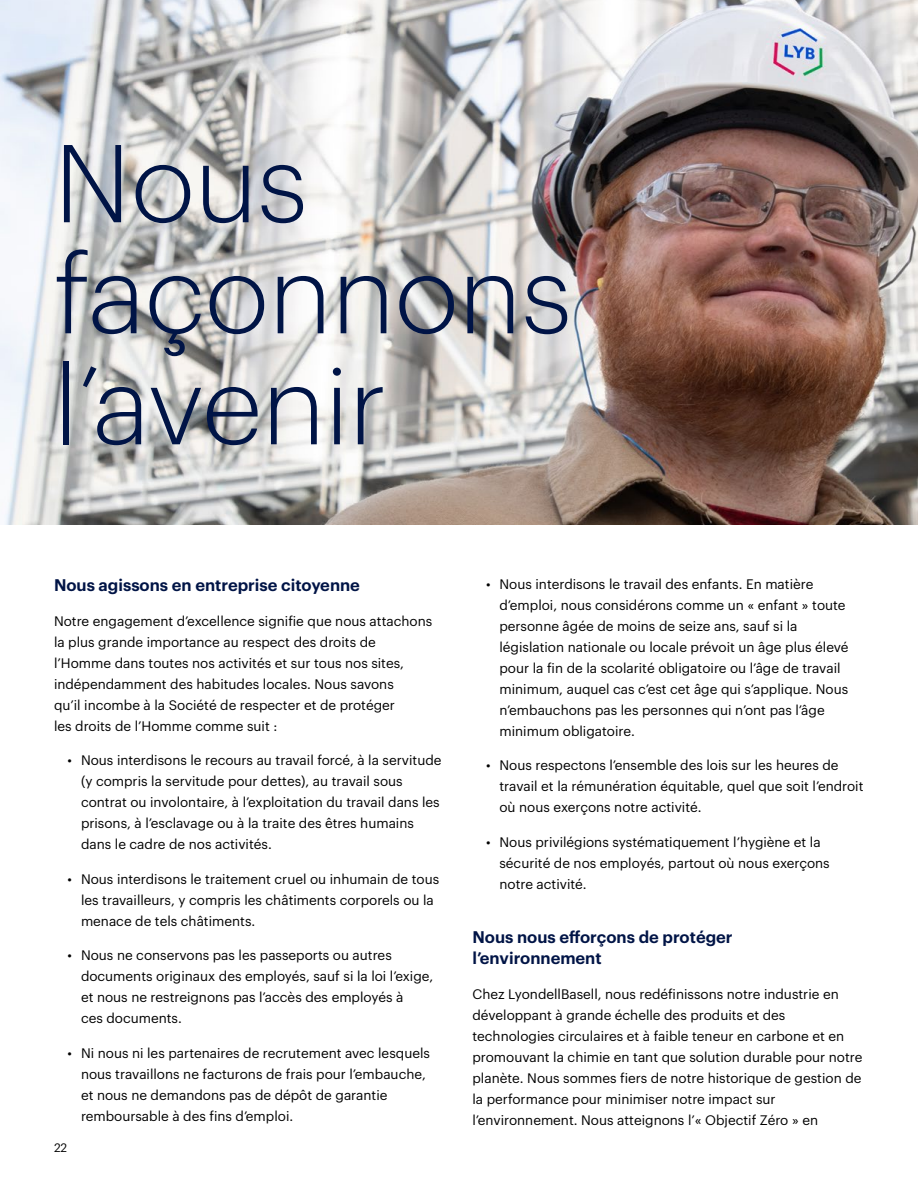
<style>
.page{position:relative;width:918px;height:1188px;background:#fff}
.page>*{position:absolute;margin:0;border:0;box-sizing:border-box;transform-origin:0 0}
.t1{font:300 108px/111px "Graphik";color:#001446}
.t2{font:600 16.5px/21px "Graphik";color:#001446}
.t3{font:13.5px/21px "Graphik";color:#000}
.t4{font:12px "Graphik";color:#000}
</style>
<div class="page">
<img style="left:0;top:0;width:918px;height:525px">
<h1 class="t1" style="left:54px;top:119px;width:519px">Nous façonnons l’avenir</h1>
<p class="t2" style="left:54px;top:573px;width:307px">Nous agissons en entreprise citoyenne</p>
<p class="t3" style="left:54px;top:609px;width:380px">Notre engagement d’excellence signifie que nous attachons la plus grande importance au respect des droits de l’Homme dans toutes nos activités et sur tous nos sites, indépendamment des habitudes locales. Nous savons<br>qu’il incombe à la Société de respecter et de protéger<br>les droits de l’Homme comme suit :</p>
<p class="t3" style="left:81px;top:749px;width:362px;text-indent:-14px">• Nous interdisons le recours au travail forcé, à la servitude (y compris la servitude pour dettes), au travail sous contrat ou involontaire, à l’exploitation du travail dans les prisons, à l’esclavage ou à la traite des êtres humains dans le cadre de nos activités.</p>
<p class="t3" style="left:81px;top:867px;width:360px;text-indent:-14px">• Nous interdisons le traitement cruel ou inhumain de tous les travailleurs, y compris les châtiments corporels ou la menace de tels châtiments.</p>
<p class="t3" style="left:81px;top:944px;width:354px;text-indent:-14px">• Nous ne conservons pas les passeports ou autres documents originaux des employés, sauf si la loi l’exige, et nous ne restreignons pas l’accès des employés à<br>ces documents.</p>
<p class="t3" style="left:81px;top:1041px;width:350px;text-indent:-14px">• Ni nous ni les partenaires de recrutement avec lesquels nous travaillons ne facturons de frais pour l’embauche, et nous ne demandons pas de dépôt de garantie remboursable à des fins d’emploi.</p>
<p class="t4" style="left:54px;top:1139px;width:15px">22</p>
<p class="t3" style="left:500px;top:572px;width:351px;text-indent:-14px">• Nous interdisons le travail des enfants. En matière d’emploi, nous considérons comme un « enfant » toute personne âgée de moins de seize ans, sauf si la législation nationale ou locale prévoit un âge plus élevé pour la fin de la scolarité obligatoire ou l’âge de travail minimum, auquel cas c’est cet âge qui s’applique. Nous n’embauchons pas les personnes qui n’ont pas l’âge minimum obligatoire.</p>
<p class="t3" style="left:500px;top:754px;width:365px;text-indent:-14px">• Nous respectons l’ensemble des lois sur les heures de travail et la rémunération équitable, quel que soit l’endroit où nous exerçons notre activité.</p>
<p class="t3" style="left:500px;top:830px;width:332px;text-indent:-14px">• Nous privilégions systématiquement l’hygiène et la sécurité de nos employés, partout où nous exerçons notre activité.</p>
<p class="t2" style="left:472px;top:926px;width:262px">Nous nous efforçons de protéger l’environnement</p>
<p class="t3" style="left:472px;top:982px;width:391px">Chez LyondellBasell, nous redéfinissons notre industrie en développant à grande échelle des produits et des technologies circulaires et à faible teneur en carbone et en promouvant la chimie en tant que solution durable pour notre planète. Nous sommes fiers de notre historique de gestion de la performance pour minimiser notre impact sur l’environnement. Nous atteignons l’« Objectif Zéro » en</p>
</div>
